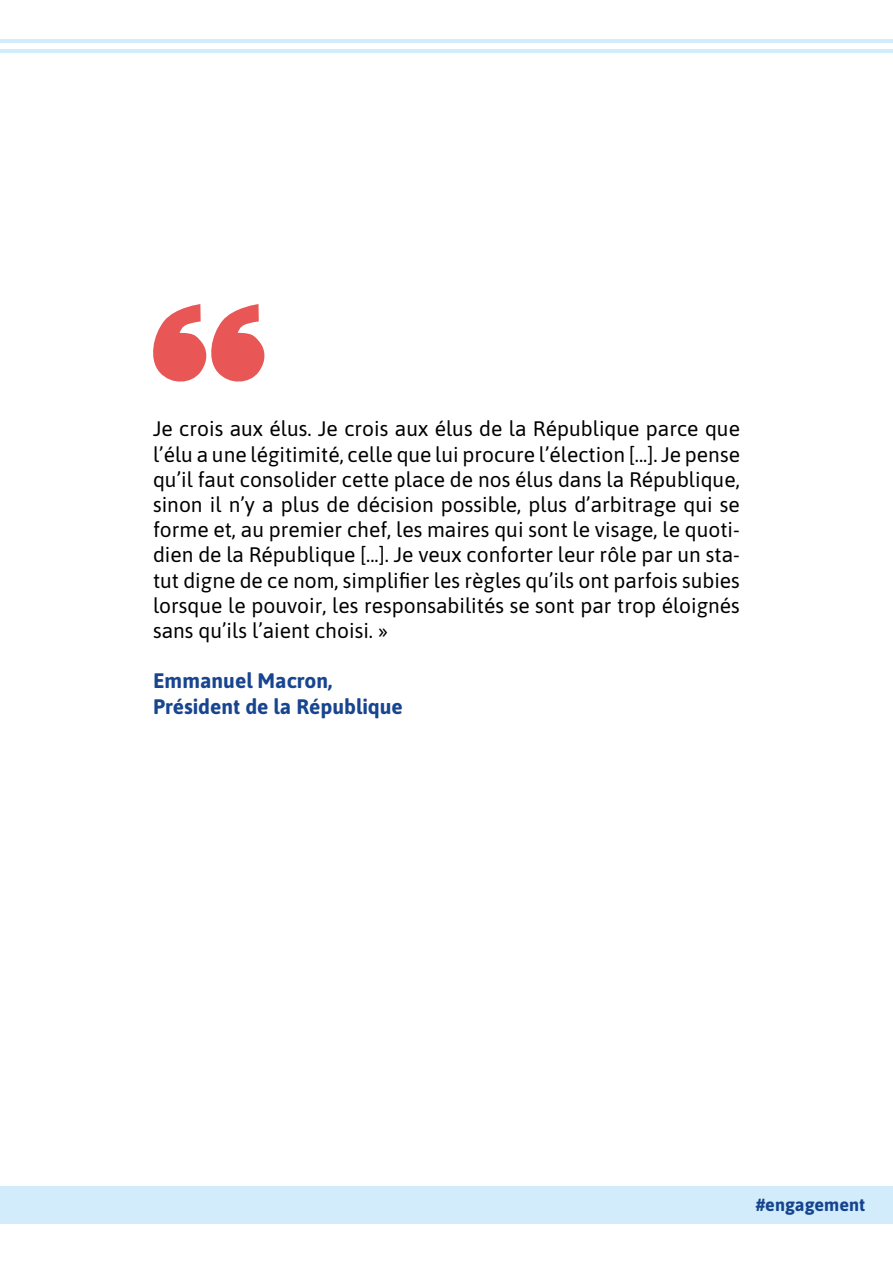
<style>
.page{position:relative;width:893px;height:1263px;background:#fff}
.page>*{position:absolute;margin:0;border:0;box-sizing:border-box;transform-origin:0 0}
.t1{font:21px/25.2px "Asap";color:#000;text-align:justify}
.t2{font:700 21px/25.2px "Asap";color:#18458f}
.t3{font:700 18px "Asap";color:#15448f}
</style>
<div class="page">
<div style="left:0;top:1186px;width:893px;height:38px;background:#d2ecfc"></div>
<hr style="left:0;top:39px;width:893px;height:4px;background:#d2ecfc">
<hr style="left:0;top:49px;width:893px;height:4px;background:#d2ecfc">
<svg style="left:153px;top:304px;width:112px;height:78px"></svg>
<p class="t1" style="left:153px;top:415px;width:588px">Je crois aux élus. Je crois aux élus de la République parce que l’élu a une légitimité, celle que lui procure l’élection [...]. Je pense qu’il faut consolider cette place de nos élus dans la République, sinon il n’y a plus de décision possible, plus d’arbitrage qui se forme et, au premier chef, les maires qui sont le visage, le quoti&shy;dien de la République [...]. Je veux conforter leur rôle par un sta&shy;tut digne de ce nom, simplifier les règles qu’ils ont parfois subies lorsque le pouvoir, les responsabilités se sont par trop éloignés sans qu’ils l’aient choisi. »</p>
<p class="t2" style="left:153px;top:667px;width:251px">Emmanuel Macron,<br>Président de la République</p>
<p class="t3" style="left:756px;top:1191px;width:111px">#engagement</p>
</div>
